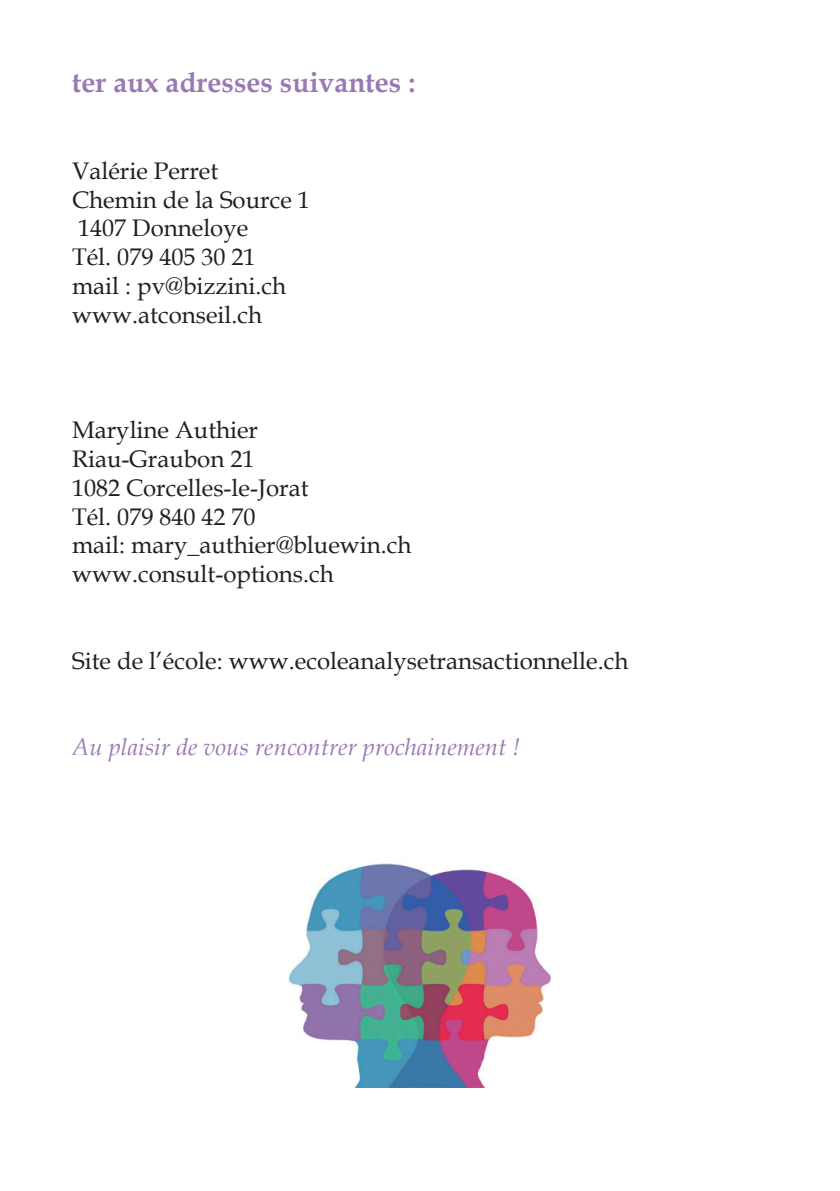
<style>
.page{position:relative;width:840px;height:1191px;background:#fff}
.page>*{position:absolute;margin:0;border:0;box-sizing:border-box;transform-origin:0 0}
.t1{font:700 28px "Book Antiqua";color:#9a79b3}
.t2{font:24px/28.8px "Book Antiqua";color:#231f20}
.t3{font:italic 24px "Book Antiqua";color:#9a79b3}
</style>
<div class="page">
<img style="left:288px;top:863px;width:263px;height:225px">
<p class="t1" style="left:72px;top:72px;width:344px">ter aux adresses suivantes :</p>
<p class="t2" style="left:72px;top:156px;width:239px">Valérie Perret<br>Chemin de la Source 1<br>1407 Donneloye<br>Tél. 079 405 30 21<br>mail : pv@bizzini.ch www.atconseil.ch</p>
<p class="t2" style="left:72px;top:415px;width:341px">Maryline Authier<br>Riau-Graubon 21<br>1082 Corcelles-le-Jorat<br>Tél. 079 840 42 70<br>mail: mary_authier@bluewin.ch www.consult-options.ch</p>
<p class="t2" style="left:72px;top:645px;width:557px">Site de l’école: www.ecoleanalysetransactionnelle.ch</p>
<p class="t3" style="left:72px;top:737px;width:449px">Au plaisir de vous rencontrer prochainement !</p>
</div>
